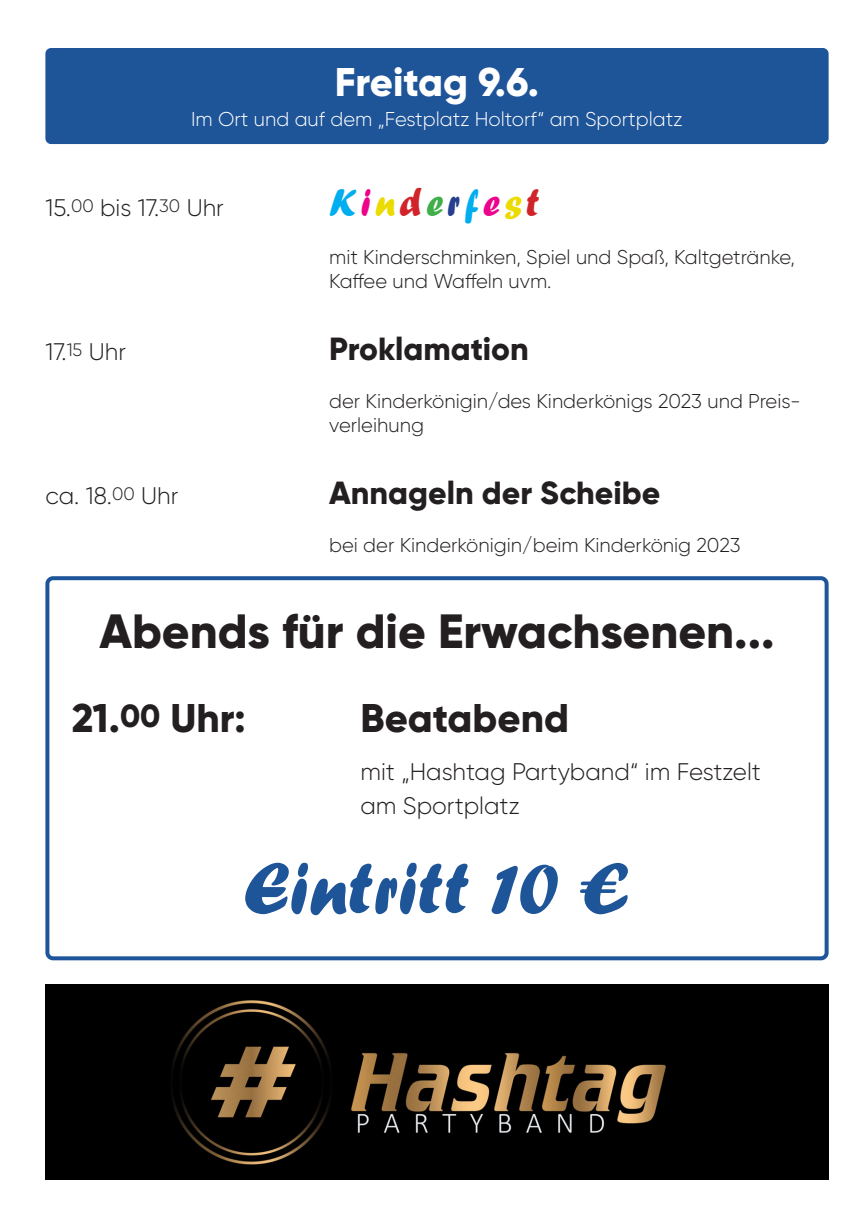
<style>
.page{position:relative;width:857px;height:1225px;background:#fff}
.page>*{position:absolute;margin:0;border:0;box-sizing:border-box;transform-origin:0 0}
.t1{font:76px "Forte";color:#1e5498}
.t2{font:800 48px "Gilroy";color:#231f20}
.t3{font:800 40px "Gilroy";color:#231f20}
.t4{font:800 40px "Gilroy";color:#fff}
.t5{font:40px "Forte";letter-spacing:.1em;color:#00aeef}
.t6{font:800 32px "Gilroy";color:#231f20}
.t7{font:300 24px/33.6px "Gilroy";color:#231f20}
.t8{font:300 20px/24px "Gilroy";color:#231f20}
.t9{font:300 20px "Gilroy";color:#fff}
.s1{color:#ed028c}
.s2{color:#ebdb01}
.s3{color:#d1232a}
.s4{color:#40ae49}
.s5{color:#253f8e}
.s6{font-size:32px}
</style>
<div class="page">
<img style="left:45px;top:984px;width:783px;height:195px">
<div style="left:45px;top:576px;width:783px;height:384px;border:4px solid #1e559a;border-radius:6px"></div>
<div style="left:45px;top:48px;width:783px;height:96px;background:#1e5498;border-radius:6px"></div>
<h3 class="t4" style="left:334px;top:57px;width:205px">Freitag 9.6.</h3>
<p class="t9" style="left:191px;top:106px;width:493px">Im Ort und auf dem „Festplatz Holtorf“ am Sportplatz</p>
<p class="t7" style="left:45px;top:191px;width:180px">15.<sup>00</sup> bis 17.<sup>30</sup> Uhr</p>
<p class="t7" style="left:45px;top:335px;width:82px">17.<sup>15</sup> Uhr</p>
<p class="t7" style="left:45px;top:479px;width:134px">ca. 18.<sup>00</sup> Uhr</p>
<h3 class="t5" style="left:329px;top:179px;width:212px">K<span class="s1">i</span><span class="s2">n</span><span class="s3">d</span><span class="s4">e</span><span class="s5">r</span>f<span class="s1">e</span><span class="s2">s</span><span class="s3">t</span></h3>
<p class="t8" style="left:329px;top:245px;width:467px">mit Kinderschminken, Spiel und Spaß, Kaltgetränke,<br>Kaffee und Waffeln uvm.</p>
<h3 class="t6" style="left:329px;top:329px;width:201px">Proklamation</h3>
<p class="t8" style="left:329px;top:389px;width:473px">der Kinderkönigin/des Kinderkönigs 2023 und Preis&shy;verleihung</p>
<h3 class="t6" style="left:329px;top:473px;width:332px">Annageln der Scheibe</h3>
<p class="t8" style="left:329px;top:533px;width:412px">bei der Kinderkönigin/beim Kinderkönig 2023</p>
<h2 class="t2" style="left:99px;top:601px;width:676px">Abends für die Erwachsenen...</h2>
<h3 class="t3" style="left:72px;top:693px;width:175px">21.<span class="s6">00</span> Uhr:</h3>
<h3 class="t3" style="left:360px;top:693px;width:210px">Beatabend</h3>
<p class="t7" style="left:360px;top:755px;width:402px">mit „Hashtag Partyband“ im Festzelt am Sportplatz</p>
<h1 class="t1" style="left:243px;top:844px;width:390px">Eintritt 10 €</h1>
</div>
